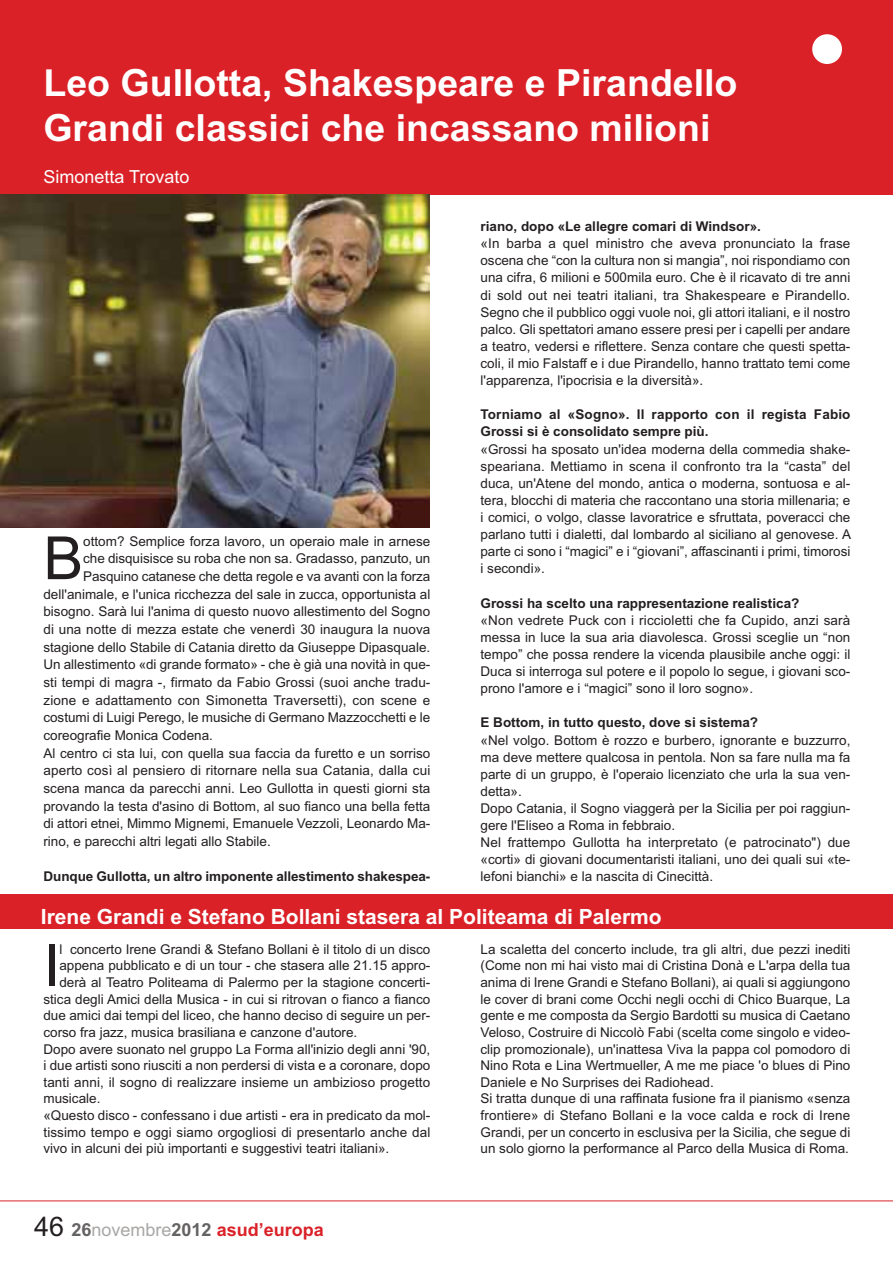
<style>
.page{position:relative;width:893px;height:1263px;background:#fff}
.page>*{position:absolute;margin:0;border:0;box-sizing:border-box;transform-origin:0 0}
.t1{font:59.55px "Arial";color:#231f20}
.t2{font:57.9px "Arial";color:#231f20}
.t3{font:700 37.5px/45px "Arial";color:#fff}
.t4{font:700 21px "Arial";color:#fff}
.t5{font:700 18px "Arial";color:#da2128}
.t6{font:18px "Arial";color:#fff}
.t7{font:13.5px/17.1px "Arial";color:#231f20;text-align:justify}
.t8{font:700 13.5px/17.1px "Arial";color:#231f20}
.s1{font-weight:400;font-size:27px;color:#231f20}
.s2{color:#656262}
.s3{font-weight:400;color:#a9a7a6}
</style>
<div class="page">
<div style="left:0;top:0;width:892px;height:194px;background:#da2128"></div>
<div style="left:812px;top:34px;width:30px;height:30px;background:#fff;border-radius:50%"></div>
<img style="left:0;top:194px;width:429px;height:333px">
<hr style="left:0;top:1201px;width:892px;height:1px;background:#da2128">
<div style="left:0;top:895px;width:892px;height:34px;background:#da2128"></div>
<h3 class="t3" style="left:43px;top:64px;width:695px">Leo Gullotta, Shakespeare e Pirandello<br>Grandi classici che incassano milioni</h3>
<h3 class="t6" style="left:43px;top:171px;width:148px">Simonetta Trovato</h3>
<h1 class="t1" style="left:43px;top:537px;width:41px">B</h1>
<p class="t7" style="left:83px;top:534px;width:348px">ottom? Semplice forza lavoro, un operaio male in arnese</p>
<p class="t7" style="left:83px;top:551px;width:348px">che disquisisce su roba che non sa. Gradasso, panzuto, un</p>
<p class="t7" style="left:83px;top:569px;width:348px">Pasquino catanese che detta regole e va avanti con la forza</p>
<p class="t7" style="left:43px;top:587px;width:388px">dell'animale, e l'unica ricchezza del sale in zucca, opportunista al</p>
<p class="t7" style="left:43px;top:604px;width:388px">bisogno. Sarà lui l'anima di questo nuovo allestimento del Sogno</p>
<p class="t7" style="left:43px;top:622px;width:388px">di una notte di mezza estate che venerdì 30 inaugura la nuova</p>
<p class="t7" style="left:43px;top:640px;width:388px">stagione dello Stabile di Catania diretto da Giuseppe Dipasquale.</p>
<p class="t7" style="left:43px;top:657px;width:388px">Un allestimento «di grande formato» - che è già una novità in que-</p>
<p class="t7" style="left:43px;top:675px;width:388px">sti tempi di magra -, firmato da Fabio Grossi (suoi anche tradu-</p>
<p class="t7" style="left:43px;top:693px;width:388px">zione e adattamento con Simonetta Traversetti), con scene e</p>
<p class="t7" style="left:43px;top:710px;width:388px">costumi di Luigi Perego, le musiche di Germano Mazzocchetti e le</p>
<p class="t7" style="left:43px;top:728px;width:171px">coreografie Monica Codena.</p>
<p class="t7" style="left:43px;top:746px;width:388px">Al centro ci sta lui, con quella sua faccia da furetto e un sorriso</p>
<p class="t7" style="left:43px;top:763px;width:388px">aperto così al pensiero di ritornare nella sua Catania, dalla cui</p>
<p class="t7" style="left:43px;top:781px;width:388px">scena manca da parecchi anni. Leo Gullotta in questi giorni sta</p>
<p class="t7" style="left:43px;top:799px;width:388px">provando la testa d'asino di Bottom, al suo fianco una bella fetta</p>
<p class="t7" style="left:43px;top:816px;width:388px">di attori etnei, Mimmo Mignemi, Emanuele Vezzoli, Leonardo Ma-</p>
<p class="t7" style="left:43px;top:834px;width:229px">rino, e parecchi altri legati allo Stabile.</p>
<p class="t8" style="left:43px;top:869px;width:388px">Dunque Gullotta, un altro imponente allestimento shakespea-</p>
<p class="t8" style="left:480px;top:219px;width:282px">riano, dopo «Le allegre comari di Windsor».</p>
<p class="t7" style="left:480px;top:236px;width:371px">«In barba a quel ministro che aveva pronunciato la frase oscena che “con la cultura non si mangia”, noi rispondiamo con una cifra, 6 milioni e 500mila euro. Che è il ricavato di tre anni di sold out nei teatri italiani, tra Shakespeare e Pirandello.<br>Segno che il pubblico oggi vuole noi, gli attori italiani, e il nostro palco. Gli spettatori amano essere presi per i capelli per andare a teatro, vedersi e riflettere. Senza contare che questi spetta&shy;coli, il mio Falstaff e i due Pirandello, hanno trattato temi come l'apparenza, l'ipocrisia e la diversità».</p>
<p class="t8" style="left:480px;top:407px;width:371px">Torniamo al «Sogno». Il rapporto con il regista Fabio<br>Grossi si è consolidato sempre più.</p>
<p class="t7" style="left:480px;top:442px;width:372px">«Grossi ha sposato un'idea moderna della commedia shake&shy;speariana. Mettiamo in scena il confronto tra la “casta” del duca, un'Atene del mondo, antica o moderna, sontuosa e al&shy;tera, blocchi di materia che raccontano una storia millenaria; e i comici, o volgo, classe lavoratrice e sfruttata, poveracci che parlano tutti i dialetti, dal lombardo al siciliano al genovese. A parte ci sono i “magici” e i “giovani”, affascinanti i primi, timorosi i secondi».</p>
<p class="t8" style="left:480px;top:596px;width:320px">Grossi ha scelto una rappresentazione realistica?</p>
<p class="t7" style="left:480px;top:613px;width:371px">«Non vedrete Puck con i riccioletti che fa Cupido, anzi sarà messa in luce la sua aria diavolesca. Grossi sceglie un “non tempo” che possa rendere la vicenda plausibile anche oggi: il Duca si interroga sul potere e il popolo lo segue, i giovani sco&shy;prono l'amore e i “magici” sono il loro sogno».</p>
<p class="t8" style="left:480px;top:715px;width:279px">E Bottom, in tutto questo, dove si sistema?</p>
<p class="t7" style="left:480px;top:733px;width:371px;text-align:left">«Nel volgo. Bottom è rozzo e burbero, ignorante e buzzurro, ma deve mettere qualcosa in pentola. Non sa fare nulla ma fa parte di un gruppo, è l'operaio licenziato che urla la sua ven&shy;detta».<br>Dopo Catania, il Sogno viaggerà per la Sicilia per poi raggiun&shy;gere l'Eliseo a Roma in febbraio.<br>Nel frattempo Gullotta ha interpretato (e patrocinato") due «corti» di giovani documentaristi italiani, uno dei quali sui «te&shy;lefoni bianchi» e la nascita di Cinecittà.</p>
<h3 class="t4" style="left:41px;top:909px;width:622px">Irene Grandi e Stefano Bollani stasera al Politeama di Palermo</h3>
<h2 class="t2" style="left:43px;top:945px;width:18px">I</h2>
<p class="t7" style="left:59px;top:942px;width:372px">l concerto Irene Grandi &amp; Stefano Bollani è il titolo di un disco</p>
<p class="t7" style="left:480px;top:942px;width:371px;line-height:16.6px;text-align:left">La scaletta del concerto include, tra gli altri, due pezzi inediti (Come non mi hai visto mai di Cristina Donà e L'arpa della tua anima di Irene Grandi e Stefano Bollani), ai quali si aggiungono le cover di brani come Occhi negli occhi di Chico Buarque, La gente e me composta da Sergio Bardotti su musica di Caetano Veloso, Costruire di Niccolò Fabi (scelta come singolo e video&shy;clip promozionale), un'inattesa Viva la pappa col pomodoro di Nino Rota e Lina Wertmueller, A me me piace 'o blues di Pino Daniele e No Surprises dei Radiohead.<br>Si tratta dunque di una raffinata fusione fra il pianismo «senza frontiere» di Stefano Bollani e la voce calda e rock di Irene Grandi, per un concerto in esclusiva per la Sicilia, che segue di un solo giorno la performance al Parco della Musica di Roma.</p>
<p class="t7" style="left:59px;top:958px;width:372px">appena pubblicato e di un tour - che stasera alle 21.15 appro-</p>
<p class="t7" style="left:59px;top:975px;width:372px">derà al Teatro Politeama di Palermo per la stagione concerti-</p>
<p class="t7" style="left:43px;top:992px;width:388px">stica degli Amici della Musica - in cui si ritrovan o fianco a fianco</p>
<p class="t7" style="left:43px;top:1008px;width:388px">due amici dai tempi del liceo, che hanno deciso di seguire un per-</p>
<p class="t7" style="left:43px;top:1025px;width:315px">corso fra jazz, musica brasiliana e canzone d'autore.</p>
<p class="t7" style="left:43px;top:1042px;width:388px">Dopo avere suonato nel gruppo La Forma all'inizio degli anni '90,</p>
<p class="t7" style="left:43px;top:1058px;width:388px">i due artisti sono riusciti a non perdersi di vista e a coronare, dopo</p>
<p class="t7" style="left:43px;top:1075px;width:388px">tanti anni, il sogno di realizzare insieme un ambizioso progetto</p>
<p class="t7" style="left:43px;top:1092px;width:58px">musicale.</p>
<p class="t7" style="left:43px;top:1108px;width:388px">«Questo disco - confessano i due artisti - era in predicato da mol-</p>
<p class="t7" style="left:43px;top:1125px;width:388px">tissimo tempo e oggi siamo orgogliosi di presentarlo anche dal</p>
<p class="t7" style="left:43px;top:1141px;width:347px">vivo in alcuni dei più importanti e suggestivi teatri italiani».</p>
<h3 class="t5" style="left:34px;top:1223px;width:291px"><span class="s1">46</span> <span class="s2">26</span><span class="s3">novembre</span><span class="s2">2012</span> asud’europa</h3>
</div>
